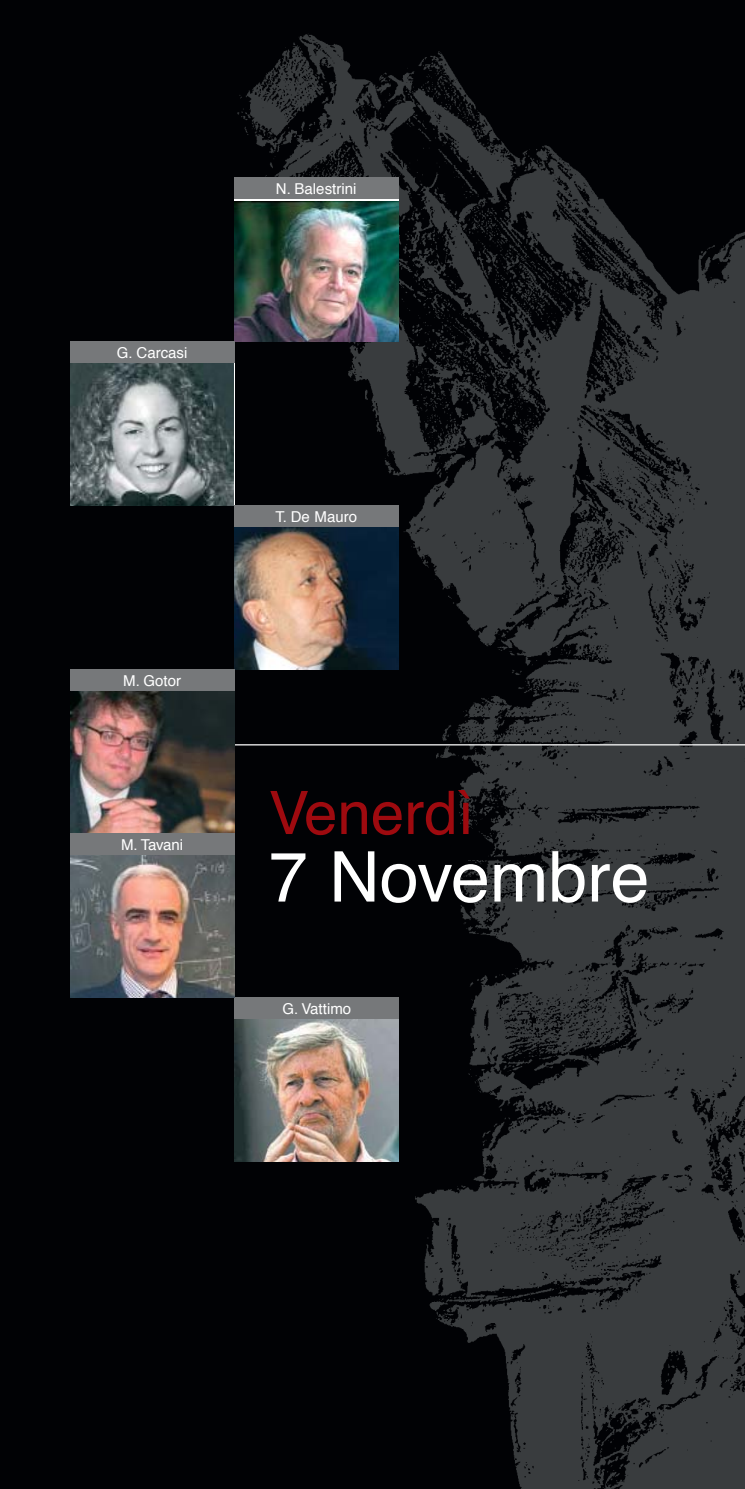
<style>
.page{position:relative;width:745px;height:1489px;background:#fff}
.page>*{position:absolute;margin:0;border:0;box-sizing:border-box;transform-origin:0 0}
.t1{font:70px "Helvetica";color:#fff}
.t2{font:60px "Helvetica";color:#9e0a0f}
.t3{font:15px "Helvetica";color:#fff}
</style>
<div class="page">
<div style="left:0;top:0;width:743px;height:1488px;background:#010205"></div>
<img style="left:112px;top:34px;width:631px;height:1454px">
<img style="left:234px;top:201px;width:164px;height:140px">
<hr style="left:225px;top:744px;width:518px;height:1px;background:#fff">
<div style="left:234px;top:178px;width:164px;height:21px;background:#76787a"></div>
<img style="left:70px;top:363px;width:164px;height:142px">
<img style="left:70px;top:690px;width:164px;height:143px">
<img style="left:234px;top:527px;width:164px;height:142px">
<div style="left:70px;top:341px;width:164px;height:22px;background:#76787a"></div>
<div style="left:234px;top:505px;width:164px;height:22px;background:#76787a"></div>
<div style="left:70px;top:669px;width:164px;height:21px;background:#76787a"></div>
<img style="left:234px;top:1018px;width:164px;height:143px">
<div style="left:234px;top:997px;width:164px;height:21px;background:#76787a"></div>
<img style="left:70px;top:854px;width:164px;height:143px">
<div style="left:70px;top:833px;width:164px;height:21px;background:#76787a"></div>
<p class="t3" style="left:117px;top:346px;width:72px">G. Carcasi</p>
<p class="t3" style="left:123px;top:674px;width:59px">M. Gotor</p>
<p class="t3" style="left:121px;top:838px;width:64px">M. Tavani</p>
<p class="t3" style="left:276px;top:182px;width:82px">N. Balestrini</p>
<p class="t3" style="left:275px;top:510px;width:83px">T. De Mauro</p>
<h2 class="t2" style="left:268px;top:787px;width:207px">Venerdì</h2>
<h1 class="t1" style="left:268px;top:847px;width:382px">7 Novembre</h1>
<p class="t3" style="left:282px;top:1002px;width:70px">G. Vattimo</p>
</div>
